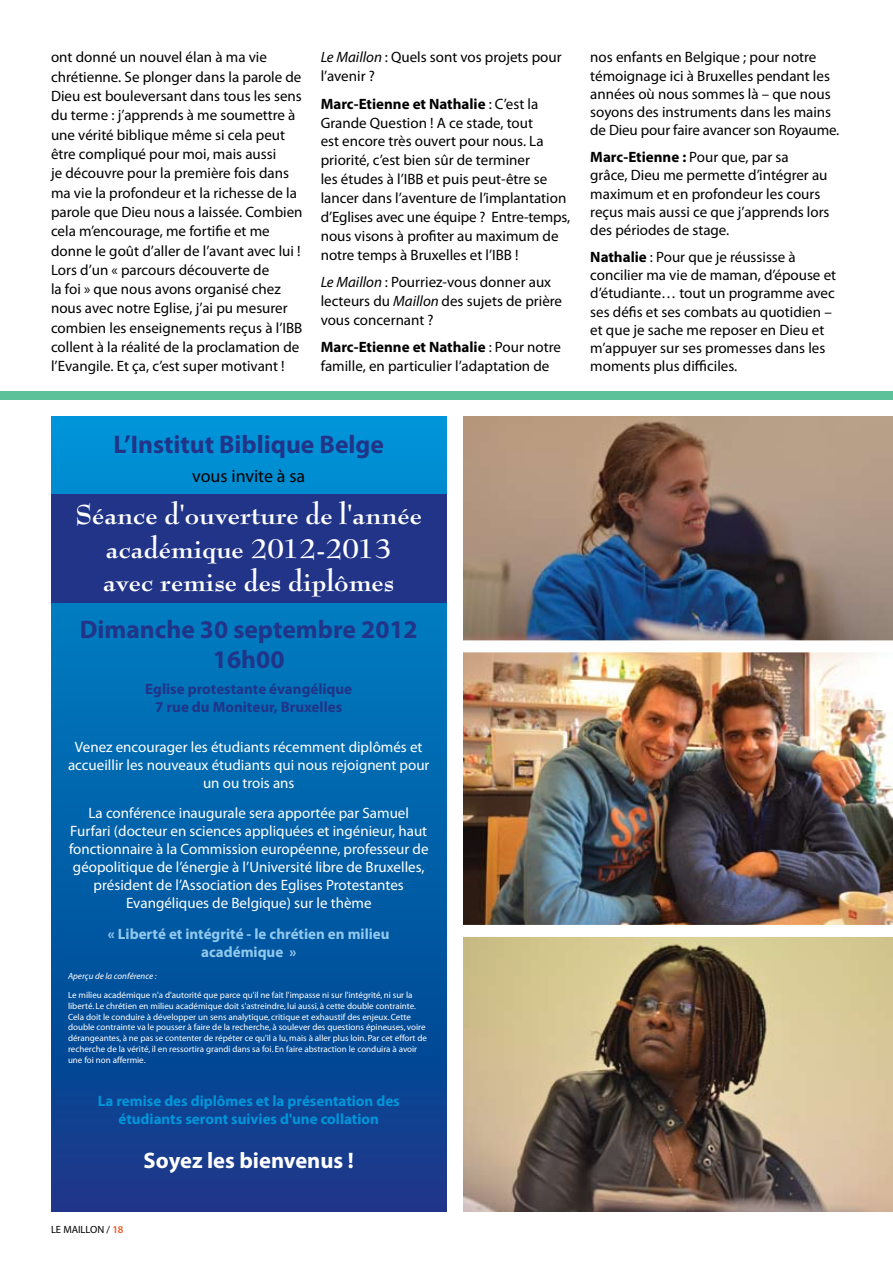
<style>
.page{position:relative;width:893px;height:1263px;background:#fff}
.page>*{position:absolute;margin:0;border:0;box-sizing:border-box;transform-origin:0 0}
.t1{font:700 30px/33.3px "Bernhard Modern Std";color:#fff;text-align:center}
.t2{font:700 25.5px/30px "Myriad Pro";color:#213488;text-align:center}
.t3{font:700 22.5px "Myriad Pro";color:#fff}
.t4{font:18px "Myriad Pro";color:#000}
.t5{font:15px/19.4px "Myriad Pro";color:#000}
.t6{font:15px/18px "Myriad Pro";color:#fff;text-align:center}
.t7{font:700 15px/18px "Myriad Pro";color:#0095da;text-align:center}
.t8{font:700 15px/18px "Myriad Pro";color:#213488;text-align:center}
.t9{font:700 15px/18px "Myriad Pro";color:#91c9ed;text-align:center}
.t10{font:10.5px "Myriad Pro";color:#000}
.t11{font:9px/10.8px "Myriad";color:#fff}
.t12{font:italic 9px "Myriad";color:#fff}
.s1{font-style:italic}
.s2{font-weight:700}
.s3{font-weight:600;color:#f15a22}
</style>
<div class="page">
<img style="left:463px;top:652px;width:430px;height:273px">
<svg style="left:51px;top:417px;width:395px;height:795px;background:#045fa9"></svg>
<div style="left:51px;top:494px;width:395px;height:109px;background:#213488"></div>
<div style="left:0;top:391px;width:893px;height:9px;background:#5cc098"></div>
<img style="left:463px;top:417px;width:430px;height:223px">
<img style="left:463px;top:937px;width:430px;height:275px">
<p class="t5" style="left:51px;top:47px;width:253px">ont donné un nouvel élan à ma vie chrétienne. Se plonger dans la parole de Dieu est bouleversant dans tous les sens du terme : j’apprends à me soumettre à une vérité biblique même si cela peut être compliqué pour moi, mais aussi<br>je découvre pour la première fois dans ma vie la profondeur et la richesse de la parole que Dieu nous a laissée. Combien cela m’encourage, me fortifie et me donne le goût d’aller de l’avant avec lui !<br>Lors d’un « parcours découverte de<br>la foi » que nous avons organisé chez nous avec notre Eglise, j’ai pu mesurer combien les enseignements reçus à l’IBB collent à la réalité de la proclamation de l’Evangile. Et ça, c’est super motivant !</p>
<p class="t5" style="left:321px;top:48px;width:242px;line-height:18.9px"><span class="s1">Le Maillon</span> : Quels sont vos projets pour l’avenir ?</p>
<p class="t5" style="left:321px;top:94px;width:251px;line-height:18.9px"><span class="s2">Marc-Etienne et Nathalie</span> : C’est la Grande Question ! A ce stade, tout<br>est encore très ouvert pour nous. La priorité, c’est bien sûr de terminer<br>les études à l’IBB et puis peut-être se lancer dans l’aventure de l’implantation d’Eglises avec une équipe ? Entre-temps, nous visons à profiter au maximum de notre temps à Bruxelles et l’IBB !</p>
<p class="t5" style="left:321px;top:273px;width:243px;line-height:18.9px"><span class="s1">Le Maillon</span> : Pourriez-vous donner aux lecteurs du <span class="s1">Maillon</span> des sujets de prière vous concernant ?</p>
<p class="t5" style="left:321px;top:338px;width:242px;line-height:18.9px"><span class="s2">Marc-Etienne et Nathalie</span> : Pour notre famille, en particulier l’adaptation de</p>
<p class="t5" style="left:590px;top:48px;width:251px;line-height:18.3px">nos enfants en Belgique ; pour notre témoignage ici à Bruxelles pendant les années où nous sommes là – que nous soyons des instruments dans les mains de Dieu pour faire avancer son Royaume.</p>
<p class="t5" style="left:590px;top:148px;width:241px;line-height:18.3px"><span class="s2">Marc-Etienne :</span> Pour que, par sa grâce, Dieu me permette d’intégrer au maximum et en profondeur les cours reçus mais aussi ce que j’apprends lors des périodes de stage.</p>
<p class="t5" style="left:590px;top:247px;width:247px;line-height:18.3px"><span class="s2">Nathalie</span> : Pour que je réussisse à concilier ma vie de maman, d’épouse et d’étudiante… tout un programme avec ses défis et ses combats au quotidien – et que je sache me reposer en Dieu et m’appuyer sur ses promesses dans les moments plus difficiles.</p>
<h2 class="t2" style="left:114px;top:428px;width:272px">L’Institut Biblique Belge</h2>
<p class="t4" style="left:192px;top:465px;width:115px">vous invite à sa</p>
<h1 class="t1" style="left:75px;top:499px;width:348px">Séance d'ouverture de l'année académique 2012-2013<br>avec remise des diplômes</h1>
<h2 class="t2" style="left:80px;top:613px;width:340px">Dimanche 30 septembre 2012<br>16h00</h2>
<p class="t8" style="left:145px;top:680px;width:208px">Eglise protestante évangélique<br>7 rue du Moniteur, Bruxelles</p>
<p class="t6" style="left:68px;top:737px;width:363px">Venez encourager les étudiants récemment diplômés et accueillir les nouveaux étudiants qui nous rejoignent pour un ou trois ans</p>
<p class="t6" style="left:69px;top:804px;width:361px">La conférence inaugurale sera apportée par Samuel Furfari (docteur en sciences appliquées et ingénieur, haut fonctionnaire à la Commission européenne, professeur de géopolitique de l’énergie à l’Université libre de Bruxelles, président de l’Association des Eglises Protestantes Evangéliques de Belgique) sur le thème</p>
<p class="t9" style="left:108px;top:924px;width:283px">« Liberté et intégrité - le chrétien en milieu académique »</p>
<p class="t12" style="left:68px;top:971px;width:90px">Aperçu de la conférence :</p>
<p class="t11" style="left:68px;top:990px;width:361px">Le milieu académique n'a d'autorité que parce qu'il ne fait l'impasse ni sur l'intégrité, ni sur la liberté. Le chrétien en milieu académique doit s'astreindre, lui aussi, à cette double contrainte.<br>Cela doit le conduire à développer un sens analytique, critique et exhaustif des enjeux. Cette double contrainte va le pousser à faire de la recherche, à soulever des questions épineuses, voire dérangeantes, à ne pas se contenter de répéter ce qu'il a lu, mais à aller plus loin. Par cet effort de recherche de la vérité, il en ressortira grandi dans sa foi. En faire abstraction le conduira à avoir une foi non affermie.</p>
<p class="t7" style="left:98px;top:1092px;width:304px">La remise des diplômes et la présentation des étudiants seront suivies d'une collation</p>
<h3 class="t3" style="left:144px;top:1146px;width:212px">Soyez les bienvenus !</h3>
<p class="t10" style="left:51px;top:1222px;width:74px">LE MAILLON / <span class="s3">18</span></p>
</div>
